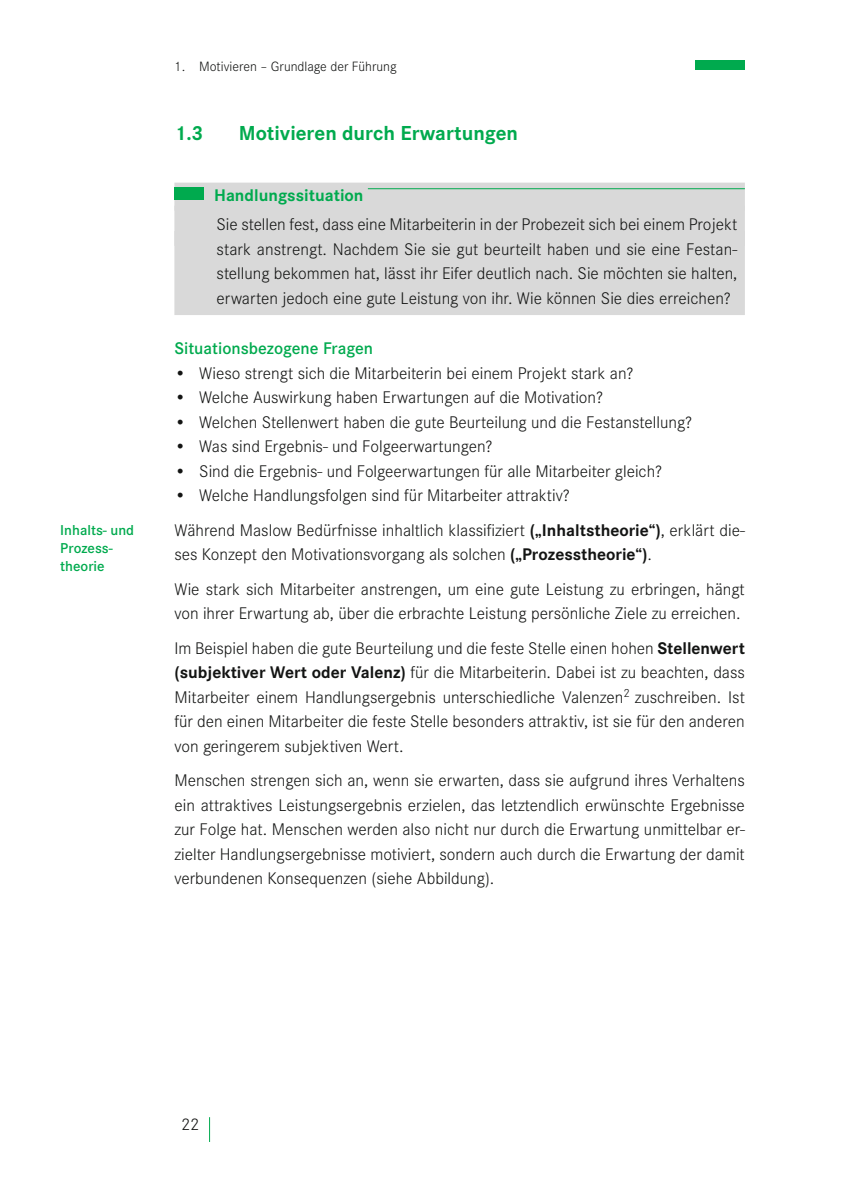
<style>
.page{position:relative;width:843px;height:1191px;background:#fff}
.page>*{position:absolute;margin:0;border:0;box-sizing:border-box;transform-origin:0 0}
.t1{font:700 21px "Corporate S";color:#00aa4e}
.t2{font:300 17.5px/24.5px "Corporate S";color:#131413;text-align:justify}
.t3{font:600 17.5px "Corporate S";color:#00aa4e}
.t4{font:700 17.5px "Corporate S";color:#00aa4e}
.t5{font:600 14.88px/17.8px "Corporate S";color:#00aa4e}
.t6{font:300 14px "Corporate S";color:#131413}
.s1{font-weight:700}
</style>
<div class="page">
<div style="left:695px;top:60px;width:50px;height:10px;background:#00aa4e"></div>
<svg style="left:209px;top:1117px;width:1px;height:25px"></svg>
<div style="left:174px;top:183px;width:571px;height:28px;background:#d9d9d9"></div>
<hr style="left:368px;top:188px;width:377px;height:1px;background:#00aa4e">
<div style="left:174px;top:206px;width:571px;height:40px;background:#d9d9d9"></div>
<div style="left:174px;top:231px;width:571px;height:84px;background:#d9d9d9"></div>
<div style="left:174px;top:187px;width:30px;height:13px;background:#00aa4e"></div>
<p class="t5" style="left:60px;top:521px;width:75px">Inhalts- und<br>Prozess&shy;theorie</p>
<p class="t6" style="left:174px;top:58px;width:224px">1. Motivieren – Grundlage der Führung</p>
<p class="t1" style="left:174px;top:121px;width:31px">1.3</p>
<p class="t1" style="left:239px;top:121px;width:281px">Motivieren durch Erwartungen</p>
<p class="t4" style="left:214px;top:185px;width:151px">Handlungssituation</p>
<p class="t2" style="left:217px;top:212px;width:522px">Sie stellen fest, dass eine Mitarbeiterin in der Probezeit sich bei einem Projekt stark anstrengt. Nachdem Sie sie gut beurteilt haben und sie eine Festan&shy;stellung bekommen hat, lässt ihr Eifer deutlich nach. Sie möchten sie halten, erwarten jedoch eine gute Leistung von ihr. Wie können Sie dies erreichen?</p>
<p class="t3" style="left:174px;top:339px;width:200px">Situationsbezogene Fragen</p>
<p class="t2" style="left:174px;top:361px;width:461px">• Wieso strengt sich die Mitarbeiterin bei einem Projekt stark an?</p>
<p class="t2" style="left:174px;top:385px;width:430px">• Welche Auswirkung haben Erwartungen auf die Motivation?</p>
<p class="t2" style="left:174px;top:410px;width:519px">• Welchen Stellenwert haben die gute Beurteilung und die Festanstellung?</p>
<p class="t2" style="left:174px;top:434px;width:320px">• Was sind Ergebnis- und Folgeerwartungen?</p>
<p class="t2" style="left:174px;top:459px;width:489px">• Sind die Ergebnis- und Folgeerwartungen für alle Mitarbeiter gleich?</p>
<p class="t2" style="left:174px;top:479px;width:571px;line-height:34.5px">• Welche Handlungsfolgen sind für Mitarbeiter attraktiv?<br>Während Maslow Bedürfnisse inhaltlich klassifiziert <span class="s1">(„Inhaltstheorie“)</span>, erklärt die-</p>
<p class="t2" style="left:174px;top:537px;width:572px;line-height:34.5px">ses Konzept den Motivationsvorgang als solchen <span class="s1">(„Prozesstheorie“)</span>.<br>Wie stark sich Mitarbeiter anstrengen, um eine gute Leistung zu erbringen, hängt</p>
<p class="t2" style="left:174px;top:596px;width:572px;line-height:34.5px">von ihrer Erwartung ab, über die erbrachte Leistung persönliche Ziele zu erreichen.<br>Im Beispiel haben die gute Beurteilung und die feste Stelle einen hohen <span class="s1">Stellenwert</span></p>
<p class="t2" style="left:174px;top:660px;width:572px"><span class="s1">(subjektiver Wert oder Valenz)</span> für die Mitarbeiterin. Dabei ist zu beachten, dass Mitarbeiter einem Handlungsergebnis unterschiedliche Valenzen<sup>2</sup> zuschreiben. Ist für den einen Mitarbeiter die feste Stelle besonders attraktiv, ist sie für den anderen von geringerem subjektiven Wert.</p>
<p class="t2" style="left:174px;top:768px;width:572px">Menschen strengen sich an, wenn sie erwarten, dass sie aufgrund ihres Verhaltens ein attraktives Leistungsergebnis erzielen, das letztendlich erwünschte Ergebnisse zur Folge hat. Menschen werden also nicht nur durch die Erwartung unmittelbar er&shy;zielter Handlungsergebnisse motiviert, sondern auch durch die Erwartung der damit verbundenen Konsequenzen (siehe Abbildung).</p>
<p class="t2" style="left:181px;top:1112px;width:20px">22</p>
</div>
